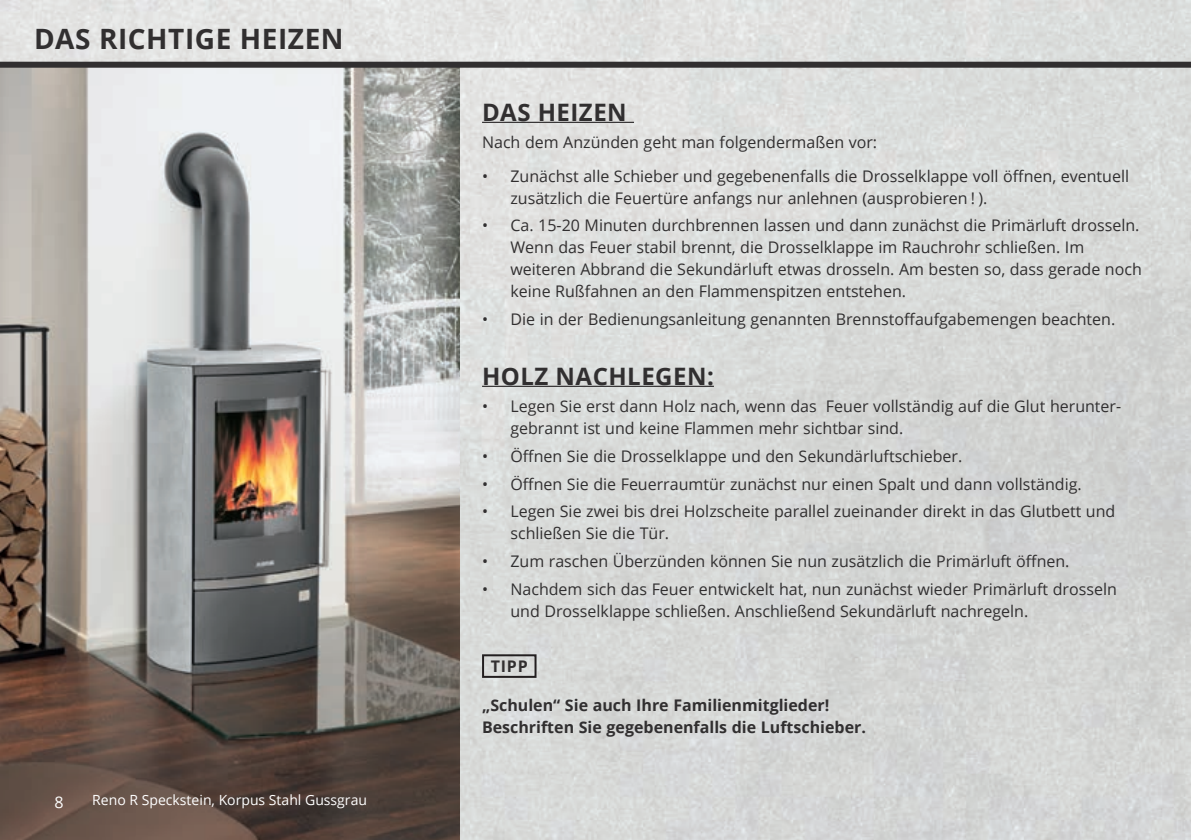
<style>
.page{position:relative;width:1191px;height:840px;background:#fff}
.page>*{position:absolute;margin:0;border:0;box-sizing:border-box;transform-origin:0 0}
.t1{font:700 28px "Open Sans";letter-spacing:.02em;color:#312f30}
.t2{font:700 24px "Open Sans";letter-spacing:.02em;color:#312f30}
.t3{font:16px/22px "Open Sans";color:#312f30}
.t4{font:700 16px/22px "Open Sans";color:#312f30}
.t5{font:16px "Open Sans";color:#fff}
.t6{font:14px "Open Sans";color:#fff}
</style>
<div class="page">
<img style="left:0;top:0;width:1191px;height:839px">
<hr style="left:482px;top:122px;width:152px;height:1px;background:#312f30">
<hr style="left:482px;top:385px;width:232px;height:1px;background:#312f30">
<div style="left:482px;top:654px;width:54px;height:23px;border:2px solid #231f20"></div>
<img style="left:0;top:68px;width:459px;height:771px">
<div style="left:0;top:62px;width:1191px;height:6px;background:#312f30"></div>
<h1 class="t1" style="left:34px;top:19px;width:311px">DAS RICHTIGE HEIZEN</h1>
<p class="t5" style="left:54px;top:790px;width:11px">8</p>
<p class="t6" style="left:92px;top:790px;width:276px">Reno R Speckstein, Korpus Stahl Gussgrau</p>
<h2 class="t2" style="left:482px;top:95px;width:146px">DAS HEIZEN</h2>
<p class="t3" style="left:482px;top:131px;width:396px">Nach dem Anzünden geht man folgendermaßen vor:</p>
<p class="t3" style="left:510px;top:164px;width:620px;text-indent:-28px">• Zunächst alle Schieber und gegebenenfalls die Drosselklappe voll öffnen, eventuell zusätzlich die Feuertüre anfangs nur anlehnen (ausprobieren ! ).</p>
<p class="t3" style="left:510px;top:214px;width:633px;text-indent:-28px">• Ca. 15-20 Minuten durchbrennen lassen und dann zunächst die Primärluft drosseln.<br>Wenn das Feuer stabil brennt, die Drosselklappe im Rauchrohr schließen. Im weiteren Abbrand die Sekundärluft etwas drosseln. Am besten so, dass gerade noch keine Rußfahnen an den Flammenspitzen entstehen.</p>
<p class="t3" style="left:482px;top:308px;width:635px">• Die in der Bedienungsanleitung genannten Brennstoffaufgabemengen beachten.</p>
<h2 class="t2" style="left:482px;top:358px;width:233px">HOLZ NACHLEGEN:</h2>
<p class="t3" style="left:510px;top:395px;width:612px;text-indent:-28px">• Legen Sie erst dann Holz nach, wenn das Feuer vollständig auf die Glut herunter&shy;gebrannt ist und keine Flammen mehr sichtbar sind.</p>
<p class="t3" style="left:482px;top:444px;width:482px">• Öffnen Sie die Drosselklappe und den Sekundärluftschieber.</p>
<p class="t3" style="left:482px;top:472px;width:601px">• Öffnen Sie die Feuerraumtür zunächst nur einen Spalt und dann vollständig.</p>
<p class="t3" style="left:510px;top:500px;width:606px;text-indent:-28px">• Legen Sie zwei bis drei Holzscheite parallel zueinander direkt in das Glutbett und schließen Sie die Tür.</p>
<p class="t3" style="left:482px;top:549px;width:589px">• Zum raschen Überzünden können Sie nun zusätzlich die Primärluft öffnen.</p>
<p class="t3" style="left:510px;top:577px;width:608px;text-indent:-28px">• Nachdem sich das Feuer entwickelt hat, nun zunächst wieder Primärluft drosseln und Drosselklappe schließen. Anschließend Sekundärluft nachregeln.</p>
<p class="t4" style="left:491px;top:654px;width:39px">TIPP</p>
<p class="t4" style="left:482px;top:693px;width:385px">„Schulen“ Sie auch Ihre Familienmitglieder!<br>Beschriften Sie gegebenenfalls die Luftschieber.</p>
</div>
